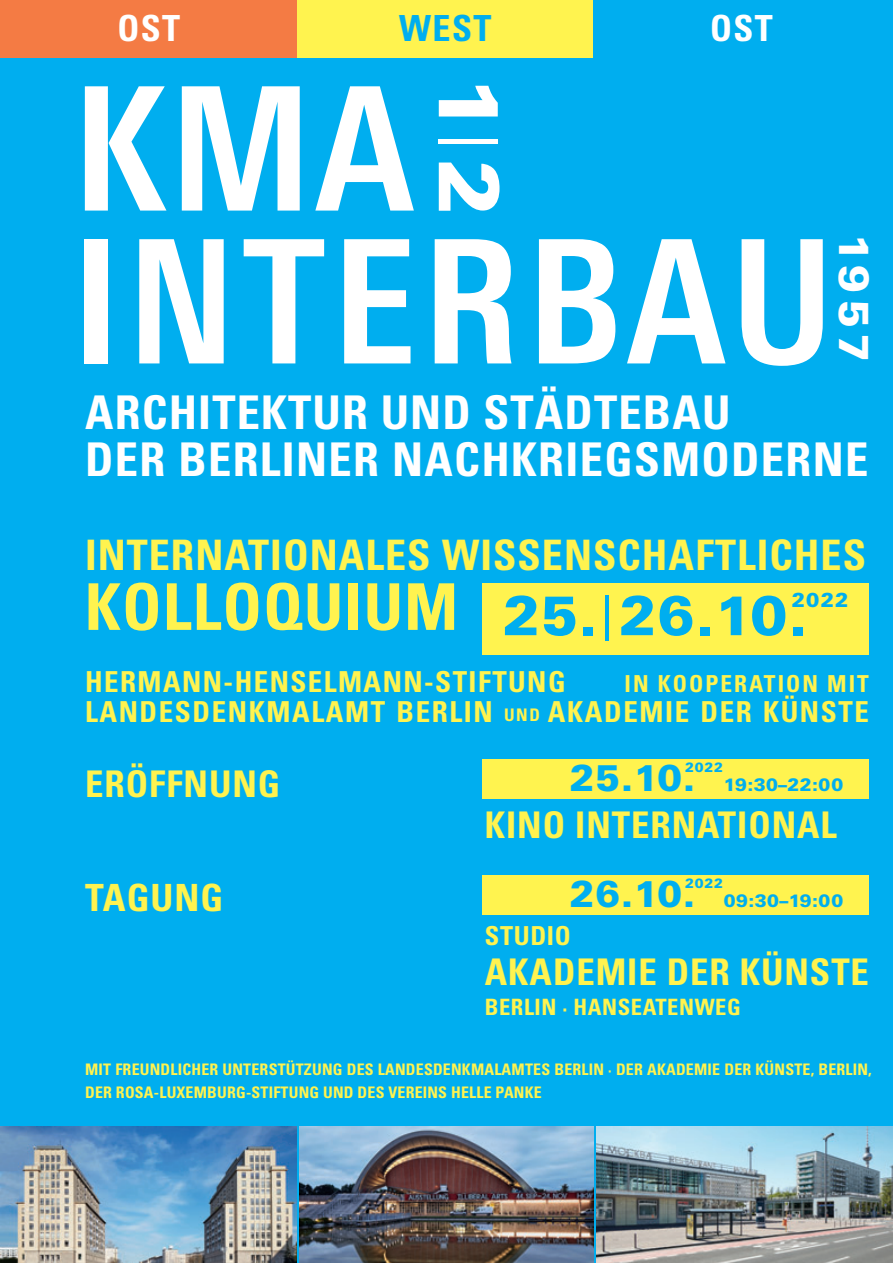
<style>
.page{position:relative;width:893px;height:1263px;background:#00aeef}
.page>*{position:absolute;margin:0;border:0;box-sizing:border-box;transform-origin:0 0}
.t1{font:700 171.9px "Linotype Univers 620 Cn";letter-spacing:.04em;color:#fff}
.t2{font:900 84.9px "Univers";color:#fff}
.t3{font:700 condensed 64.5px "Univers";letter-spacing:.02em;color:#fff34f}
.t4{font:900 55.5px "Univers";color:#00aeef}
.t5{font:700 condensed 46.5px/46.5px "Univers";letter-spacing:.03em;color:#fff}
.t6{font:700 condensed 42px "Univers";letter-spacing:.025em;color:#fff34f}
.t7{font:900 42px "Univers";color:#fff}
.t8{font:700 condensed 37.5px "Univers";letter-spacing:.025em;color:#fff34f}
.t9{font:900 37.2px "Univers";letter-spacing:-.005em;color:#00aeef}
.t10{font:700 condensed 36.75px "Univers";letter-spacing:.025em;color:#fff34f}
.t11{font:700 condensed 36px "Univers";letter-spacing:.04em;color:#fff}
.t12{font:700 condensed 36px "Univers";color:#00aeef}
.t13{font:700 condensed 28.95px "Univers";letter-spacing:.055em;color:#fff34f}
.t14{font:700 condensed 26.1px "Univers";letter-spacing:.025em;color:#fff34f}
.t15{font:700 condensed 23.4px "Univers";letter-spacing:.085em;color:#fff34f}
.t16{font:700 condensed 22.5px "Univers";letter-spacing:.025em;color:#fff34f}
.t17{font:900 19.95px "Univers";color:#00aeef}
.t18{font:900 17.85px "Univers";letter-spacing:.02em;color:#00aeef}
.t19{font:700 condensed 15.9px/22.5px "Univers";letter-spacing:.015em;color:#fff34f}
.t20{font:900 13.35px "Univers";letter-spacing:.055em;color:#00aeef}
.s1{font-weight:300;font-stretch:condensed;font-size:45.45px}
.s2{font-size:17.4px}
</style>
<div class="page">
<div style="left:0;top:0;width:298px;height:57px;background:#f47b44"></div>
<div style="left:298px;top:0;width:297px;height:57px;background:#fff34f"></div>
<div style="left:593px;top:0;width:296px;height:57px;background:#00aeef"></div>
<div style="left:483px;top:583px;width:386px;height:71px;background:#fff34f"></div>
<div style="left:483px;top:875px;width:386px;height:39px;background:#fff34f"></div>
<div style="left:483px;top:759px;width:386px;height:39px;background:#fff34f"></div>
<img style="left:0;top:1127px;width:296px;height:136px">
<img style="left:299px;top:1127px;width:295px;height:136px">
<img style="left:597px;top:1127px;width:296px;height:136px">
<p class="t11" style="left:117px;top:15px;width:64px">OST</p>
<p class="t12" style="left:399px;top:15px;width:94px">WEST</p>
<p class="t11" style="left:710px;top:15px;width:64px">OST</p>
<p class="t2" style="left:500px;top:77px;width:141px;rotate:90deg">1 2<sup>|</sup></p>
<p class="t1" style="left:73px;top:86px;width:343px">KMA</p>
<p class="t1" style="left:73px;top:239px;width:763px">INTERBAU</p>
<p class="t7" style="left:870px;top:234px;width:130px;rotate:90deg">1957</p>
<p class="t5" style="left:85px;top:394px;width:785px">ARCHITEKTUR UND STÄDTEBAU<br>DER BERLINER NACHKRIEGSMODERNE</p>
<p class="t6" style="left:85px;top:540px;width:782px">INTERNATIONALES WISSENSCHAFTLICHES</p>
<p class="t3" style="left:85px;top:583px;width:374px">KOLLOQUIUM</p>
<p class="t17" style="left:792px;top:593px;width:58px">2022</p>
<p class="t4" style="left:503px;top:595px;width:306px">25.<span class="s1">|</span>26.10.</p>
<p class="t13" style="left:85px;top:671px;width:482px">HERMANN-HENSELMANN-STIFTUNG</p>
<p class="t15" style="left:625px;top:675px;width:246px">IN KOOPERATION MIT</p>
<p class="t13" style="left:85px;top:701px;width:785px">LANDESDENKMALAMT BERLIN <span class="s2">UND</span> AKADEMIE DER KÜNSTE</p>
<p class="t10" style="left:85px;top:771px;width:197px">ERÖFFNUNG</p>
<p class="t8" style="left:85px;top:884px;width:140px">TAGUNG</p>
<p class="t20" style="left:685px;top:763px;width:39px">2022</p>
<p class="t9" style="left:570px;top:764px;width:127px">25.10.</p>
<p class="t18" style="left:724px;top:778px;width:121px">19:30–22:00</p>
<p class="t10" style="left:485px;top:811px;width:354px">KINO INTERNATIONAL</p>
<p class="t20" style="left:685px;top:879px;width:39px">2022</p>
<p class="t9" style="left:570px;top:880px;width:127px">26.10.</p>
<p class="t18" style="left:724px;top:894px;width:121px">09:30–19:00</p>
<p class="t14" style="left:485px;top:926px;width:88px">STUDIO</p>
<p class="t10" style="left:485px;top:958px;width:386px">AKADEMIE DER KÜNSTE</p>
<p class="t16" style="left:485px;top:998px;width:257px">BERLIN · HANSEATENWEG</p>
<p class="t19" style="left:85px;top:1060px;width:788px">MIT FREUNDLICHER UNTERSTÜTZUNG DES LANDESDENKMALAMTES BERLIN · DER AKADEMIE DER KÜNSTE, BERLIN,<br>DER ROSA-LUXEMBURG-STIFTUNG UND DES VEREINS HELLE PANKE</p>
</div>
